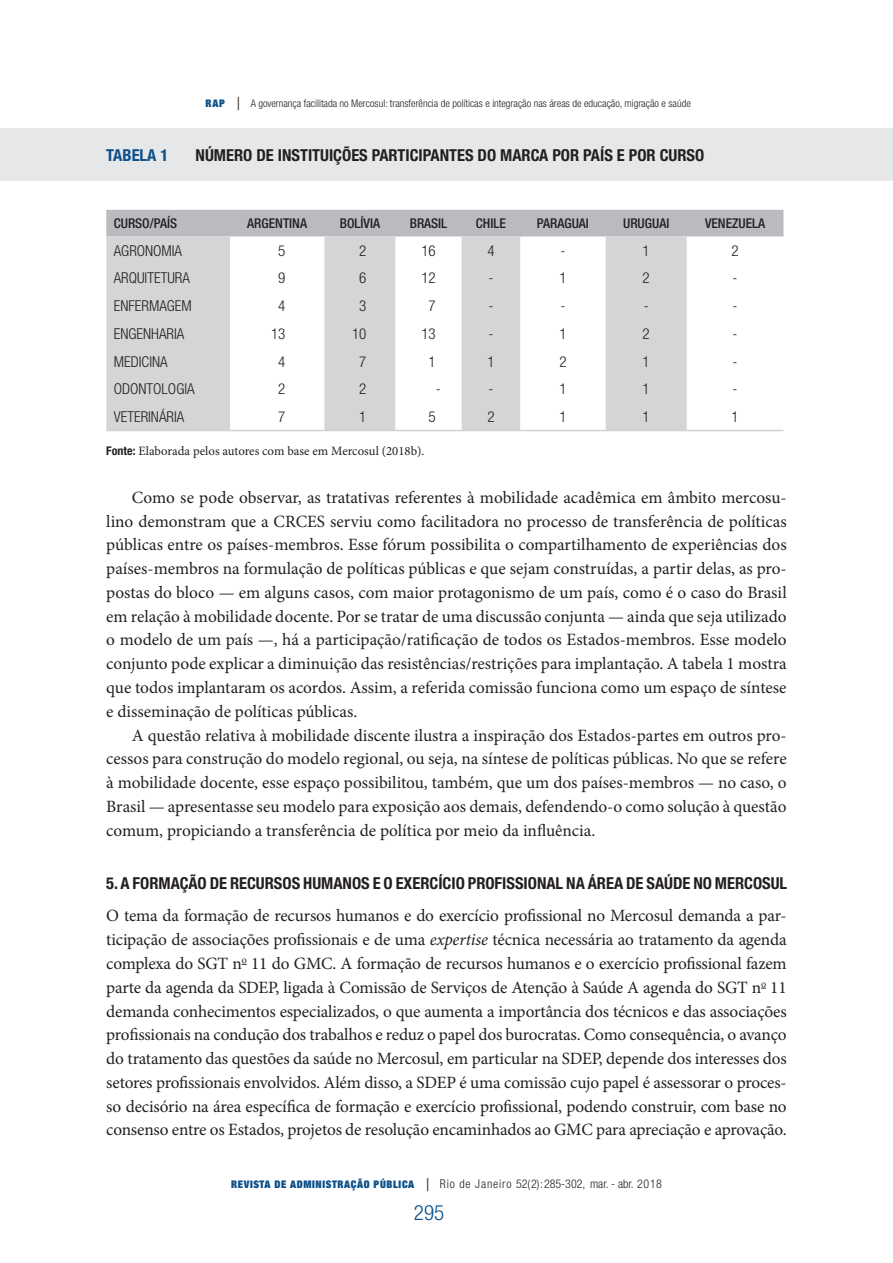
<style>
.page{position:relative;width:893px;height:1263px;background:#fff}
.page>*{position:absolute;margin:0;border:0;box-sizing:border-box;transform-origin:0 0}
.t1{font:300 condensed 21px "Helvetica Neue LT Std";color:#0c4f89}
.texto_3{font:17.25px/23.7px "Minion Pro";letter-spacing:-.005em;color:#231f20;text-align:justify}
.sub_1{font:700 condensed 16.5px "Helvetica Neue LT Std";color:#231f20}
.tit_tab{font:700 condensed 16.5px "Helvetica Neue LT Std";color:#231f20}
.tit_tab-2{font:700 condensed 16.5px "Helvetica Neue LT Std";color:#0c4f89}
.TEXTO_TAB{font:300 condensed 15px "Helvetica Neue LT Std";color:#231f20}
.GARGANTA{font:500 condensed 13.5px "Helvetica Neue LT Std";color:#231f20}
.fonte{font:12.75px "Minion Pro";color:#231f20}
.t2{font:300 condensed 12px "Helvetica Neue LT Std";letter-spacing:.07em;color:#231f20}
.t3{font:300 condensed 10.5px "Helvetica Neue LT Std";color:#231f20}
.s1{font-family:"Helvetica Neue";font-weight:900;font-stretch:expanded;color:#0c4f89}
.s2{font-size:18px}
.s3{font-family:"Helvetica Neue LT Std";font-weight:700;font-stretch:condensed;font-size:12px}
.s4{font-style:italic}
.s5{font-family:"Helvetica Neue";font-weight:900;font-stretch:expanded;font-size:10.5px;color:#0c4f89}
</style>
<div class="page">
<div style="left:0;top:129px;width:892px;height:52px;background:#e6e7e9"></div>
<div style="left:106px;top:210px;width:677px;height:26px;background:#babbbe"></div>
<svg style="left:106px;top:236px;width:581px;height:194px;fill:#d4d5d7"></svg>
<hr style="left:106px;top:430px;width:124px;height:1px;background:#d1d2d4">
<hr style="left:230px;top:430px;width:94px;height:1px;background:#d1d2d4">
<hr style="left:324px;top:430px;width:71px;height:1px;background:#d1d2d4">
<hr style="left:395px;top:430px;width:67px;height:1px;background:#d1d2d4">
<hr style="left:462px;top:430px;width:58px;height:1px;background:#d1d2d4">
<hr style="left:520px;top:430px;width:86px;height:1px;background:#d1d2d4">
<hr style="left:606px;top:430px;width:81px;height:1px;background:#d1d2d4">
<hr style="left:687px;top:430px;width:96px;height:1px;background:#d1d2d4">
<p class="t3" style="left:206px;top:98px;width:487px"><span class="s1">RAP</span> <span class="s2">|</span> A governança facilitada no Mercosul: transferência de políticas e integração nas áreas de educação, migração e saúde</p>
<p class="tit_tab-2" style="left:106px;top:145px;width:63px">TABELA 1</p>
<p class="tit_tab" style="left:196px;top:145px;width:510px">NÚMERO DE INSTITUIÇÕES PARTICIPANTES DO MARCA POR PAÍS E POR CURSO</p>
<p class="GARGANTA" style="left:114px;top:215px;width:65px">CURSO/PAÍS</p>
<p class="GARGANTA" style="left:247px;top:215px;width:61px">ARGENTINA</p>
<p class="GARGANTA" style="left:340px;top:215px;width:42px">BOLÍVIA</p>
<p class="GARGANTA" style="left:410px;top:215px;width:39px">BRASIL</p>
<p class="GARGANTA" style="left:476px;top:215px;width:31px">CHILE</p>
<p class="GARGANTA" style="left:537px;top:215px;width:54px">PARAGUAI</p>
<p class="GARGANTA" style="left:623px;top:215px;width:48px">URUGUAI</p>
<p class="GARGANTA" style="left:705px;top:215px;width:62px">VENEZUELA</p>
<p class="TEXTO_TAB" style="left:114px;top:242px;width:70px">AGRONOMIA</p>
<p class="TEXTO_TAB" style="left:278px;top:242px;width:9px">5</p>
<p class="TEXTO_TAB" style="left:359px;top:242px;width:9px">2</p>
<p class="TEXTO_TAB" style="left:421px;top:242px;width:16px">16</p>
<p class="TEXTO_TAB" style="left:487px;top:242px;width:9px">4</p>
<p class="TEXTO_TAB" style="left:560px;top:242px;width:6px">-</p>
<p class="TEXTO_TAB" style="left:643px;top:242px;width:9px">1</p>
<p class="TEXTO_TAB" style="left:731px;top:242px;width:9px">2</p>
<p class="TEXTO_TAB" style="left:114px;top:269px;width:78px">ARQUITETURA</p>
<p class="TEXTO_TAB" style="left:278px;top:269px;width:9px">9</p>
<p class="TEXTO_TAB" style="left:359px;top:269px;width:9px">6</p>
<p class="TEXTO_TAB" style="left:421px;top:269px;width:16px">12</p>
<p class="TEXTO_TAB" style="left:488px;top:269px;width:6px">-</p>
<p class="TEXTO_TAB" style="left:559px;top:269px;width:9px">1</p>
<p class="TEXTO_TAB" style="left:643px;top:269px;width:9px">2</p>
<p class="TEXTO_TAB" style="left:733px;top:269px;width:6px">-</p>
<p class="TEXTO_TAB" style="left:114px;top:297px;width:80px">ENFERMAGEM</p>
<p class="TEXTO_TAB" style="left:278px;top:297px;width:9px">4</p>
<p class="TEXTO_TAB" style="left:359px;top:297px;width:9px">3</p>
<p class="TEXTO_TAB" style="left:429px;top:297px;width:9px">7</p>
<p class="TEXTO_TAB" style="left:488px;top:297px;width:6px">-</p>
<p class="TEXTO_TAB" style="left:560px;top:297px;width:6px">-</p>
<p class="TEXTO_TAB" style="left:644px;top:297px;width:6px">-</p>
<p class="TEXTO_TAB" style="left:733px;top:297px;width:6px">-</p>
<p class="TEXTO_TAB" style="left:114px;top:325px;width:72px">ENGENHARIA</p>
<p class="TEXTO_TAB" style="left:271px;top:325px;width:16px">13</p>
<p class="TEXTO_TAB" style="left:352px;top:325px;width:16px">10</p>
<p class="TEXTO_TAB" style="left:421px;top:325px;width:16px">13</p>
<p class="TEXTO_TAB" style="left:488px;top:325px;width:6px">-</p>
<p class="TEXTO_TAB" style="left:559px;top:325px;width:9px">1</p>
<p class="TEXTO_TAB" style="left:643px;top:325px;width:9px">2</p>
<p class="TEXTO_TAB" style="left:733px;top:325px;width:6px">-</p>
<p class="TEXTO_TAB" style="left:114px;top:353px;width:55px">MEDICINA</p>
<p class="TEXTO_TAB" style="left:278px;top:353px;width:9px">4</p>
<p class="TEXTO_TAB" style="left:359px;top:353px;width:9px">7</p>
<p class="TEXTO_TAB" style="left:429px;top:353px;width:9px">1</p>
<p class="TEXTO_TAB" style="left:487px;top:353px;width:9px">1</p>
<p class="TEXTO_TAB" style="left:559px;top:353px;width:9px">2</p>
<p class="TEXTO_TAB" style="left:643px;top:353px;width:9px">1</p>
<p class="TEXTO_TAB" style="left:733px;top:353px;width:6px">-</p>
<p class="TEXTO_TAB" style="left:114px;top:380px;width:82px">ODONTOLOGIA</p>
<p class="TEXTO_TAB" style="left:278px;top:380px;width:9px">2</p>
<p class="TEXTO_TAB" style="left:359px;top:380px;width:9px">2</p>
<p class="TEXTO_TAB" style="left:436px;top:380px;width:6px">-</p>
<p class="TEXTO_TAB" style="left:488px;top:380px;width:6px">-</p>
<p class="TEXTO_TAB" style="left:559px;top:380px;width:9px">1</p>
<p class="TEXTO_TAB" style="left:643px;top:380px;width:9px">1</p>
<p class="TEXTO_TAB" style="left:733px;top:380px;width:6px">-</p>
<p class="TEXTO_TAB" style="left:114px;top:408px;width:72px">VETERINÁRIA</p>
<p class="TEXTO_TAB" style="left:278px;top:408px;width:9px">7</p>
<p class="TEXTO_TAB" style="left:359px;top:408px;width:9px">1</p>
<p class="TEXTO_TAB" style="left:429px;top:408px;width:9px">5</p>
<p class="TEXTO_TAB" style="left:487px;top:408px;width:9px">2</p>
<p class="TEXTO_TAB" style="left:559px;top:408px;width:9px">1</p>
<p class="TEXTO_TAB" style="left:643px;top:408px;width:9px">1</p>
<p class="TEXTO_TAB" style="left:731px;top:408px;width:9px">1</p>
<p class="fonte" style="left:106px;top:443px;width:320px"><span class="s3">Fonte:</span> Elaborada pelos autores com base em Mercosul (2018b).</p>
<p class="texto_3" style="left:106px;top:485px;width:682px;text-indent:26px">Como se pode observar, as tratativas referentes à mobilidade acadêmica em âmbito mercosu‑ lino demonstram que a CRCES serviu como facilitadora no processo de transferência de políticas públicas entre os países-membros. Esse fórum possibilita o compartilhamento de experiências dos países-membros na formulação de políticas públicas e que sejam construídas, a partir delas, as pro‑ postas do bloco — em alguns casos, com maior protagonismo de um país, como é o caso do Brasil em relação à mobilidade docente. Por se tratar de uma discussão conjunta — ainda que seja utilizado o modelo de um país —, há a participação/ratificação de todos os Estados-membros. Esse modelo conjunto pode explicar a diminuição das resistências/restrições para implantação. A tabela 1 mostra que todos implantaram os acordos. Assim, a referida comissão funciona como um espaço de síntese e disseminação de políticas públicas.</p>
<p class="texto_3" style="left:106px;top:723px;width:682px;text-indent:26px">A questão relativa à mobilidade discente ilustra a inspiração dos Estados-partes em outros pro‑ cessos para construção do modelo regional, ou seja, na síntese de políticas públicas. No que se refere à mobilidade docente, esse espaço possibilitou, também, que um dos países-membros — no caso, o Brasil — apresentasse seu modelo para exposição aos demais, defendendo-o como solução à questão comum, propiciando a transferência de política por meio da influência.</p>
<p class="sub_1" style="left:106px;top:873px;width:682px">5. A FORMAÇÃO DE RECURSOS HUMANOS E O EXERCÍCIO PROFISSIONAL NA ÁREA DE SAÚDE NO MERCOSUL</p>
<p class="texto_3" style="left:106px;top:904px;width:682px">O tema da formação de recursos humanos e do exercício profissional no Mercosul demanda a par‑ ticipação de associações profissionais e de uma <span class="s4">expertise</span> técnica necessária ao tratamento da agenda complexa do SGT n<sup>o</sup> 11 do GMC. A formação de recursos humanos e o exercício profissional fazem parte da agenda da SDEP, ligada à Comissão de Serviços de Atenção à Saúde A agenda do SGT n<sup>o</sup> 11 demanda conhecimentos especializados, o que aumenta a importância dos técnicos e das associações profissionais na condução dos trabalhos e reduz o papel dos burocratas. Como consequência, o avanço do tratamento das questões da saúde no Mercosul, em particular na SDEP, depende dos interesses dos setores profissionais envolvidos. Além disso, a SDEP é uma comissão cujo papel é assessorar o proces‑ so decisório na área específica de formação e exercício profissional, podendo construir, com base no consenso entre os Estados, projetos de resolução encaminhados ao GMC para apreciação e aprovação.</p>
<p class="t2" style="left:231px;top:1176px;width:432px"><span class="s5">REVISTA DE ADMINISTRAÇÃO PÚBLICA</span> <span class="s2">|</span> Rio de Janeiro 52(2):285-302, mar. - abr. 2018</p>
<p class="t1" style="left:414px;top:1200px;width:32px">295</p>
</div>
